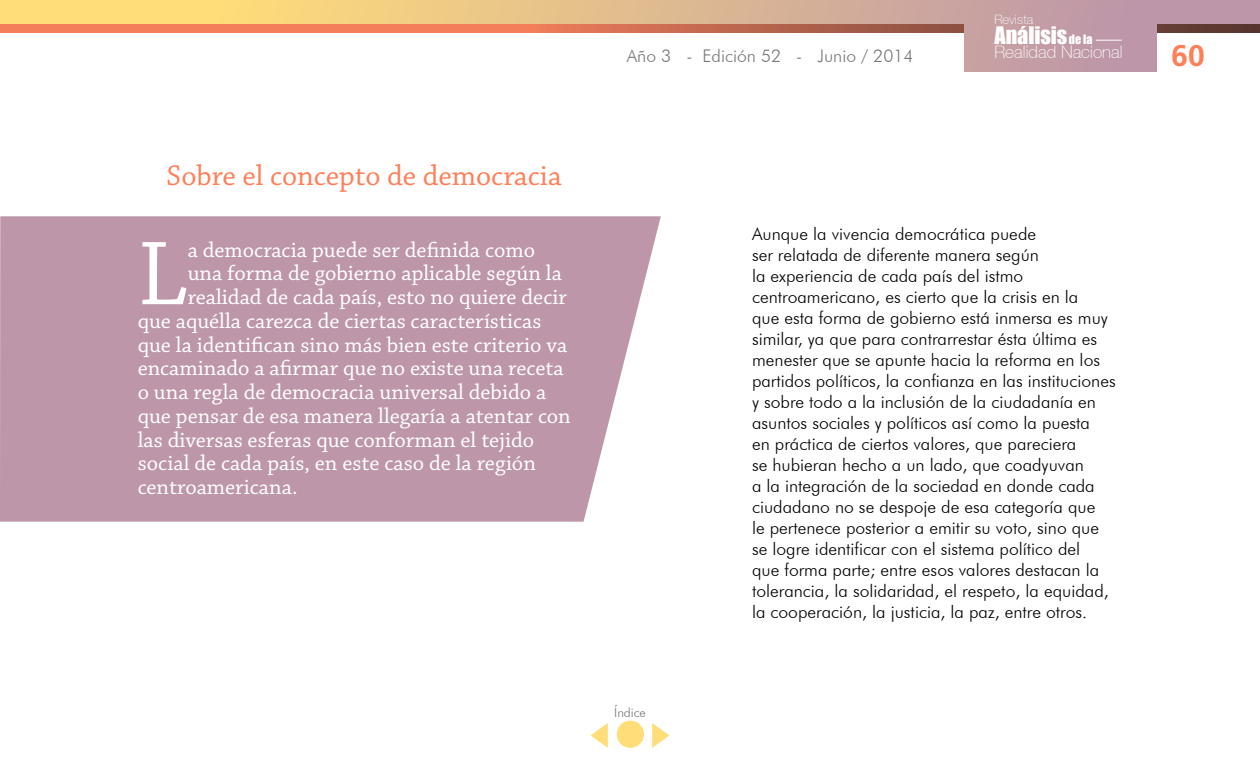
<style>
.page{position:relative;width:1260px;height:765px;background:#fff}
.page>*{position:absolute;margin:0;border:0;box-sizing:border-box;transform-origin:0 0}
.t1{font:95.62px "Chaparral Pro";color:#fff}
.t2{font:700 31.25px "Carto Gothic Std";color:#ff7f58}
.t3{font:30px "Chaparral Pro";color:#ff7f58}
.t4{font:22.5px "Chaparral Pro";color:#fff}
.t5{font:22.12px "Impact";color:#fff}
.t6{font:300 17.5px/21px "Futura BT";color:#000}
.t7{font:300 17.5px "Futura BT";color:#77787b}
.t8{font:100 17.12px "Helvetica 35";color:#fff}
.t9{font:100 12.88px "Helvetica 35";color:#fff}
.t10{font:300 12.75px "Futura BT";color:#757779}
.s1{font-size:11.88px}
</style>
<div class="page">
<svg style="left:0;top:23px;width:1260px;height:10px;background:#d07657"></svg>
<svg style="left:0;top:0;width:1260px;height:23px;background:#e5c18b"></svg>
<div style="left:964px;top:0;width:192px;height:71px;background:#c29ba6"></div>
<div style="left:617px;top:721px;width:27px;height:27px;background:#ffdd79;border-radius:50%"></div>
<svg style="left:1096px;top:40px;width:26px;height:1px"></svg>
<div style="left:0;top:216px;width:661px;height:306px;background:#bd96a9"></div>
<svg style="left:652px;top:723px;width:17px;height:25px"></svg>
<svg style="left:591px;top:723px;width:17px;height:25px"></svg>
<h3 class="t3" style="left:166px;top:164px;width:397px">Sobre el concepto de democracia</h3>
<h1 class="t1" style="left:138px;top:237px;width:51px">L</h1>
<p class="t4" style="left:188px;top:241px;width:349px">a democracia puede ser deinida como</p>
<p class="t4" style="left:188px;top:265px;width:376px">una forma de gobierno aplicable según la</p>
<p class="t4" style="left:188px;top:288px;width:381px">realidad de cada país, esto no quiere decir</p>
<p class="t4" style="left:138px;top:312px;width:405px">que aquélla carezca de ciertas características</p>
<p class="t4" style="left:138px;top:336px;width:431px">que la identiican sino más bien este criterio va</p>
<p class="t4" style="left:138px;top:360px;width:428px">encaminado a airmar que no existe una receta</p>
<p class="t4" style="left:138px;top:383px;width:410px">o una regla de democracia universal debido a</p>
<p class="t4" style="left:138px;top:407px;width:435px">que pensar de esa manera llegaría a atentar con</p>
<p class="t4" style="left:138px;top:431px;width:398px">las diversas esferas que conforman el tejido</p>
<p class="t4" style="left:138px;top:455px;width:400px">social de cada país, en este caso de la región</p>
<p class="t4" style="left:138px;top:478px;width:162px">centroamericana.</p>
<p class="t7" style="left:627px;top:49px;width:288px">Año 3 - Edición 52 - Junio / 2014</p>
<p class="t9" style="left:994px;top:12px;width:40px">Revista</p>
<p class="t5" style="left:994px;top:24px;width:100px">Análisis<span class="s1">de la</span></p>
<p class="t8" style="left:994px;top:42px;width:130px">Realidad Nacional</p>
<h2 class="t2" style="left:1171px;top:37px;width:35px">60</h2>
<p class="t10" style="left:614px;top:707px;width:33px">Índice</p>
<p class="t6" style="left:752px;top:224px;width:365px">Aunque la vivencia democrática puede<br>ser relatada de diferente manera según<br>la experiencia de cada país del istmo centroamericano, es cierto que la crisis en la<br>que esta forma de gobierno está inmersa es muy similar, ya que para contrarrestar ésta última es menester que se apunte hacia la reforma en los partidos políticos, la confianza en las instituciones y sobre todo a la inclusión de la ciudadanía en asuntos sociales y políticos así como la puesta<br>en práctica de ciertos valores, que pareciera<br>se hubieran hecho a un lado, que coadyuvan<br>a la integración de la sociedad en donde cada ciudadano no se despoje de esa categoría que<br>le pertenece posterior a emitir su voto, sino que se logre identificar con el sistema político del<br>que forma parte; entre esos valores destacan la tolerancia, la solidaridad, el respeto, la equidad, la cooperación, la justicia, la paz, entre otros.</p>
</div>
